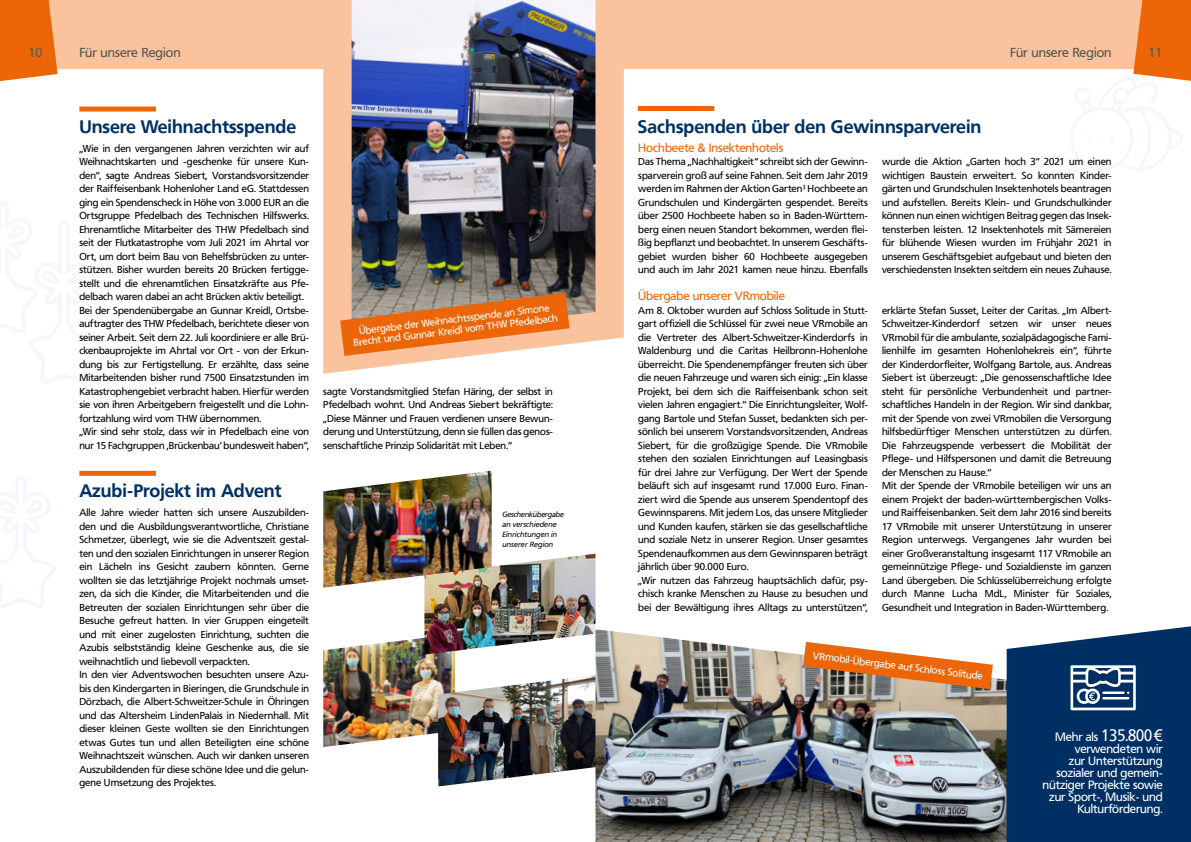
<style>
.page{position:relative;width:1191px;height:842px;background:#fff}
.page>*{position:absolute;margin:0;border:0;box-sizing:border-box;transform-origin:0 0}
.t1{font:700 18px "Frutiger VR";color:#003063}
.t2{font:16.5px "Frutiger VR";letter-spacing:-.01em;color:#fff;scale:.91 1}
.t3{font:13px "Frutiger VR";color:#575756}
.t4{font:12px/12px "Frutiger VR";letter-spacing:-.01em;color:#fff;text-align:right}
.t5{font:12px "Frutiger VR";letter-spacing:-.005em;color:#ec6608}
.t6{font:10px/13.5px "Frutiger VR";letter-spacing:.005em;color:#000}
.t7{font:10px/11px "Frutiger VR";color:#fff;text-align:center}
.t8{font:italic 7.5px/10px "Frutiger VR";letter-spacing:.015em;color:#000}
.s1{font-size:12px}
</style>
<div class="page">
<img style="left:323px;top:638px;width:132px;height:109px">
<img style="left:424px;top:554px;width:171px;height:101px">
<img style="left:323px;top:471px;width:168px;height:117px">
<img style="left:438px;top:675px;width:157px;height:111px">
<img style="left:595px;top:629px;width:411px;height:213px">
<svg style="left:0;top:202px;width:98px;height:182px"></svg>
<svg style="left:323px;top:68px;width:301px;height:306px;fill:#fac39d"></svg>
<div style="left:0;top:0;width:1191px;height:68px;background:#fac39d"></div>
<svg style="left:0;top:0;width:58px;height:81px;background:#ed731e"></svg>
<img style="left:351px;top:0;width:244px;height:342px">
<svg style="left:340px;top:293px;width:229px;height:63px;background:#df884a"></svg>
<svg style="left:0;top:476px;width:56px;height:132px"></svg>
<svg style="left:1006px;top:626px;width:185px;height:216px;background:#164170"></svg>
<svg style="left:1069px;top:0;width:122px;height:171px"></svg>
<svg style="left:803px;top:642px;width:190px;height:47px"></svg>
<div style="left:638px;top:106px;width:76px;height:5px;background:#ec6608"></div>
<div style="left:79px;top:107px;width:77px;height:5px;background:#ec6608"></div>
<div style="left:79px;top:471px;width:77px;height:5px;background:#ec6608"></div>
<h3 class="t3" style="left:28px;top:45px;width:16px">10</h3>
<h3 class="t3" style="left:79px;top:45px;width:103px">Für unsere Region</h3>
<h3 class="t3" style="left:1010px;top:45px;width:103px">Für unsere Region</h3>
<h3 class="t3" style="left:1148px;top:45px;width:16px">11</h3>
<h1 class="t1" style="left:79px;top:116px;width:218px">Unsere Weihnachtsspende</h1>
<p class="t6" style="left:79px;top:141px;width:231px">„Wie in den vergangenen Jahren verzichten wir auf Weihnachtskarten und -geschenke für unsere Kun&shy;den“, sagte Andreas Siebert, Vorstandsvorsitzender der Raiffeisenbank Hohenloher Land eG. Stattdessen ging ein Spendenscheck in Höhe von 3.000 EUR an die Ortsgruppe Pfedelbach des Technischen Hilfswerks.<br>Ehrenamtliche Mitarbeiter des THW Pfedelbach sind seit der Flutkatastrophe vom Juli 2021 im Ahrtal vor Ort, um dort beim Bau von Behelfsbrücken zu unter&shy;stützen. Bisher wurden bereits 20 Brücken fertigge&shy;stellt und die ehrenamtlichen Einsatzkräfte aus Pfe&shy;delbach waren dabei an acht Brücken aktiv beteiligt.<br>Bei der Spendenübergabe an Gunnar Kreidl, Ortsbe&shy;auftragter des THW Pfedelbach, berichtete dieser von seiner Arbeit. Seit dem 22. Juli koordiniere er alle Brü&shy;ckenbauprojekte im Ahrtal vor Ort - von der Erkun&shy;dung bis zur Fertigstellung. Er erzählte, dass seine Mitarbeitenden bisher rund 7500 Einsatzstunden im Katastrophengebiet verbracht haben. Hierfür werden sie von ihren Arbeitgebern freigestellt und die Lohn&shy;fortzahlung wird vom THW übernommen.<br>„Wir sind sehr stolz, dass wir in Pfedelbach eine von nur 15 Fachgruppen ‚Brückenbau‘ bundesweit haben“,</p>
<h1 class="t1" style="left:79px;top:480px;width:204px">Azubi-Projekt im Advent</h1>
<p class="t6" style="left:79px;top:506px;width:231px">Alle Jahre wieder hatten sich unsere Auszubilden&shy;den und die Ausbildungsverantwortliche, Christiane Schmetzer, überlegt, wie sie die Adventszeit gestal&shy;ten und den sozialen Einrichtungen in unserer Region ein Lächeln ins Gesicht zaubern könnten. Gerne wollten sie das letztjährige Projekt nochmals umset&shy;zen, da sich die Kinder, die Mitarbeitenden und die Betreuten der sozialen Einrichtungen sehr über die Besuche gefreut hatten. In vier Gruppen eingeteilt und mit einer zugelosten Einrichtung, suchten die Azubis selbstständig kleine Geschenke aus, die sie weihnachtlich und liebevoll verpackten.<br>In den vier Adventswochen besuchten unsere Azu&shy;bis den Kindergarten in Bieringen, die Grundschule in Dörzbach, die Albert-Schweitzer-Schule in Öhringen und das Altersheim LindenPalais in Niedernhall. Mit dieser kleinen Geste wollten sie den Einrichtungen etwas Gutes tun und allen Beteiligten eine schöne Weihnachtszeit wünschen. Auch wir danken unseren Auszubildenden für diese schöne Idee und die gelun&shy;gene Umsetzung des Projektes.</p>
<p class="t7" style="left:351px;top:326px;width:207px;rotate:-7deg">Übergabe der Weihnachtsspende an Simone<br>Brecht und Gunnar Kreidl vom THW Pfedelbach</p>
<p class="t6" style="left:323px;top:384px;width:231px;text-align:justify">sagte Vorstandsmitglied Stefan Häring, der selbst in Pfedelbach wohnt. Und Andreas Siebert bekräftigte: „Diese Männer und Frauen verdienen unsere Bewun&shy;derung und Unterstützung, denn sie füllen das genos&shy;senschaftliche Prinzip Solidarität mit Leben.“</p>
<p class="t8" style="left:502px;top:509px;width:63px">Geschenkübergabe an verschiedene<br>Einrichtungen in unserer Region</p>
<h1 class="t1" style="left:638px;top:115px;width:345px">Sachspenden über den Gewinnsparverein</h1>
<p class="t5" style="left:638px;top:140px;width:146px">Hochbeete &amp; Insektenhotels</p>
<p class="t6" style="left:638px;top:155px;width:231px;text-align:justify">Das Thema „Nachhaltigkeit“ schreibt sich der Gewinn&shy;sparverein groß auf seine Fahnen. Seit dem Jahr 2019 werden im Rahmen der Aktion Garten³ Hochbeete an Grundschulen und Kindergärten gespendet. Bereits über 2500 Hochbeete haben so in Baden-Württem&shy;berg einen neuen Standort bekommen, werden flei&shy;ßig bepflanzt und beobachtet. In unserem Geschäfts&shy;gebiet wurden bisher 60 Hochbeete ausgegeben und auch im Jahr 2021 kamen neue hinzu. Ebenfalls</p>
<p class="t6" style="left:882px;top:155px;width:231px;text-align:justify">wurde die Aktion „Garten hoch 3“ 2021 um einen wichtigen Baustein erweitert. So konnten Kinder&shy;gärten und Grundschulen Insektenhotels beantragen und aufstellen. Bereits Klein- und Grundschulkinder können nun einen wichtigen Beitrag gegen das Insek&shy;tensterben leisten. 12 Insektenhotels mit Sämereien für blühende Wiesen wurden im Frühjahr 2021 in unserem Geschäftsgebiet aufgebaut und bieten den verschiedensten Insekten seitdem ein neues Zuhause.</p>
<p class="t5" style="left:638px;top:289px;width:148px">Übergabe unserer VRmobile</p>
<p class="t6" style="left:638px;top:303px;width:231px">Am 8. Oktober wurden auf Schloss Solitude in Stutt&shy;gart offiziell die Schlüssel für zwei neue VRmobile an die Vertreter des Albert-Schweitzer-Kinderdorfs in Waldenburg und die Caritas Heilbronn-Hohenlohe überreicht. Die Spendenempfänger freuten sich über die neuen Fahrzeuge und waren sich einig: „Ein klasse Projekt, bei dem sich die Raiffeisenbank schon seit vielen Jahren engagiert.“ Die Einrichtungsleiter, Wolf&shy;gang Bartole und Stefan Susset, bedankten sich per&shy;sönlich bei unserem Vorstandsvorsitzenden, Andreas Siebert, für die großzügige Spende. Die VRmobile stehen den sozialen Einrichtungen auf Leasingbasis für drei Jahre zur Verfügung. Der Wert der Spende beläuft sich auf insgesamt rund 17.000 Euro. Finan&shy;ziert wird die Spende aus unserem Spendentopf des Gewinnsparens. Mit jedem Los, das unsere Mitglieder und Kunden kaufen, stärken sie das gesellschaftliche und soziale Netz in unserer Region. Unser gesamtes Spendenaufkommen aus dem Gewinnsparen beträgt jährlich über 90.000 Euro.<br>„Wir nutzen das Fahrzeug hauptsächlich dafür, psy&shy;chisch kranke Menschen zu Hause zu besuchen und bei der Bewältigung ihres Alltags zu unterstützen“,</p>
<p class="t6" style="left:882px;top:303px;width:231px">erklärte Stefan Susset, Leiter der Caritas. „Im Albert-Schweitzer-Kinderdorf setzen wir unser neues VRmobil für die ambulante, sozialpädagogische Fami&shy;lienhilfe im gesamten Hohenlohekreis ein“, führte der Kinderdorfleiter, Wolfgang Bartole, aus. Andreas Siebert ist überzeugt: „Die genossenschaftliche Idee steht für persönliche Verbundenheit und partner&shy;schaftliches Handeln in der Region. Wir sind dankbar, mit der Spende von zwei VRmobilen die Versorgung hilfsbedürftiger Menschen unterstützen zu dürfen.<br>Die Fahrzeugspende verbessert die Mobilität der Pflege- und Hilfspersonen und damit die Betreuung der Menschen zu Hause.“<br>Mit der Spende der VRmobile beteiligen wir uns an einem Projekt der baden-württembergischen Volks&shy;und Raiffeisenbanken. Seit dem Jahr 2016 sind bereits 17 VRmobile mit unserer Unterstützung in unserer Region unterwegs. Vergangenes Jahr wurden bei einer Großveranstaltung insgesamt 117 VRmobile an gemeinnützige Pflege- und Sozialdienste im ganzen Land übergeben. Die Schlüsselüberreichung erfolgte durch Manne Lucha MdL, Minister für Soziales, Gesundheit und Integration in Baden-Württemberg.</p>
<p class="t7" style="left:813px;top:650px;width:173px;rotate:7deg">VRmobil-Übergabe auf Schloss Solitude</p>
<h2 class="t2" style="left:1055px;top:726px;width:120px"><span class="s1">Mehr als</span> 135.800€</h2>
<p class="t4" style="left:1042px;top:743px;width:122px">verwendeten wir<br>zur Unterstützung sozialer und gemein&shy;nütziger Projekte sowie zur Sport-, Musik- und<br>Kulturförderung.</p>
</div>
